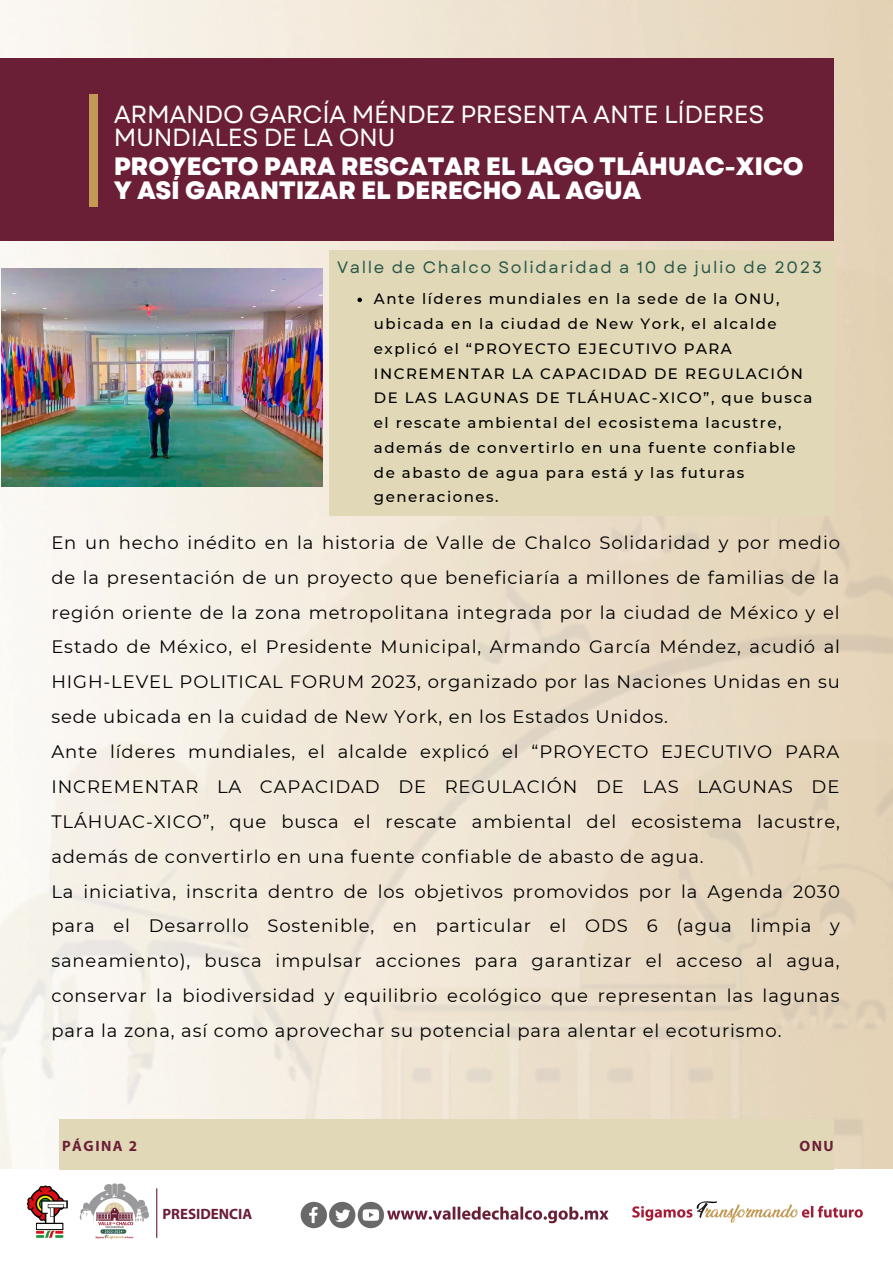
<style>
.page{position:relative;width:893px;height:1264px;background:#fff}
.page>*{position:absolute;margin:0;border:0;box-sizing:border-box;transform-origin:0 0}
.t1{font:800 25.05px/24px "Garet";letter-spacing:-.015em;color:#fff}
.t2{font:24.75px/23.7px "Garet";letter-spacing:-.015em;color:#fff}
.t3{font:18px/34.8px "Montserrat";letter-spacing:.05em;color:#000;text-align:justify}
.t4{font:16.5px "Garet";letter-spacing:.1em;color:#265749}
.t5{font:500 15px/24.8px "Montserrat";letter-spacing:.1em;color:#000}
.t6{font:700 15px "Myriad Pro";color:#6b1f36}
</style>
<div class="page">
<img style="left:0;top:0;width:892px;height:241px">
<img style="left:0;top:241px;width:892px;height:928px">
<img style="left:2px;top:268px;width:320px;height:218px">
<div style="left:0;top:59px;width:833px;height:182px;background:#6b1f36"></div>
<div style="left:89px;top:94px;width:9px;height:112px;background:#c39956"></div>
<img style="left:300px;top:1201px;width:309px;height:28px">
<img style="left:27px;top:1185px;width:41px;height:53px">
<img style="left:79px;top:1183px;width:79px;height:57px">
<hr style="left:156px;top:1188px;width:1px;height:49px;background:#6b1f36">
<img style="left:632px;top:1201px;width:231px;height:22px">
<div style="left:59px;top:1119px;width:774px;height:50px;background:#e1d8b7"></div>
<div style="left:329px;top:250px;width:505px;height:266px;background:#e1d8b7"></div>
<svg style="left:357px;top:297px;width:5px;height:5px"></svg>
<p class="t2" style="left:114px;top:102px;width:652px">ARMANDO GARCÍA MÉNDEZ PRESENTA ANTE LÍDERES<br>MUNDIALES DE LA ONU</p>
<p class="t1" style="left:114px;top:155px;width:691px">PROYECTO PARA RESCATAR EL LAGO TLÁHUAC-XICO<br>Y ASÍ GARANTIZAR EL DERECHO AL AGUA</p>
<p class="t4" style="left:337px;top:255px;width:486px">Valle de Chalco Solidaridad a 10 de julio de 2023</p>
<p class="t5" style="left:374px;top:286px;width:440px">Ante líderes mundiales en la sede de la ONU, ubicada en la ciudad de New York, el alcalde explicó el “PROYECTO EJECUTIVO PARA INCREMENTAR LA CAPACIDAD DE REGULACIÓN DE LAS LAGUNAS DE TLÁHUAC-XICO”, que busca el rescate ambiental del ecosistema lacustre, además de convertirlo en una fuente confiable de abasto de agua para está y las futuras generaciones.</p>
<p class="t3" style="left:51px;top:525px;width:790px">En un hecho inédito en la historia de Valle de Chalco Solidaridad y por medio de la presentación de un proyecto que beneficiaría a millones de familias de la región oriente de la zona metropolitana integrada por la ciudad de México y el Estado de México, el Presidente Municipal, Armando García Méndez, acudió al HIGH-LEVEL POLITICAL FORUM 2023, organizado por las Naciones Unidas en su sede ubicada en la cuidad de New York, en los Estados Unidos.</p>
<p class="t3" style="left:51px;top:734px;width:790px">Ante líderes mundiales, el alcalde explicó el “PROYECTO EJECUTIVO PARA INCREMENTAR LA CAPACIDAD DE REGULACIÓN DE LAS LAGUNAS DE TLÁHUAC-XICO”, que busca el rescate ambiental del ecosistema lacustre, además de convertirlo en una fuente confiable de abasto de agua.</p>
<p class="t3" style="left:51px;top:873px;width:790px">La iniciativa, inscrita dentro de los objetivos promovidos por la Agenda 2030 para el Desarrollo Sostenible, en particular el ODS 6 (agua limpia y saneamiento), busca impulsar acciones para garantizar el acceso al agua, conservar la biodiversidad y equilibrio ecológico que representan las lagunas para la zona, así como aprovechar su potencial para alentar el ecoturismo.</p>
<p class="t6" style="left:62px;top:1139px;width:77px">PÁGINA 2</p>
<p class="t6" style="left:799px;top:1139px;width:36px">ONU</p>
<p class="t6" style="left:162px;top:1208px;width:91px">PRESIDENCIA</p>
</div>
